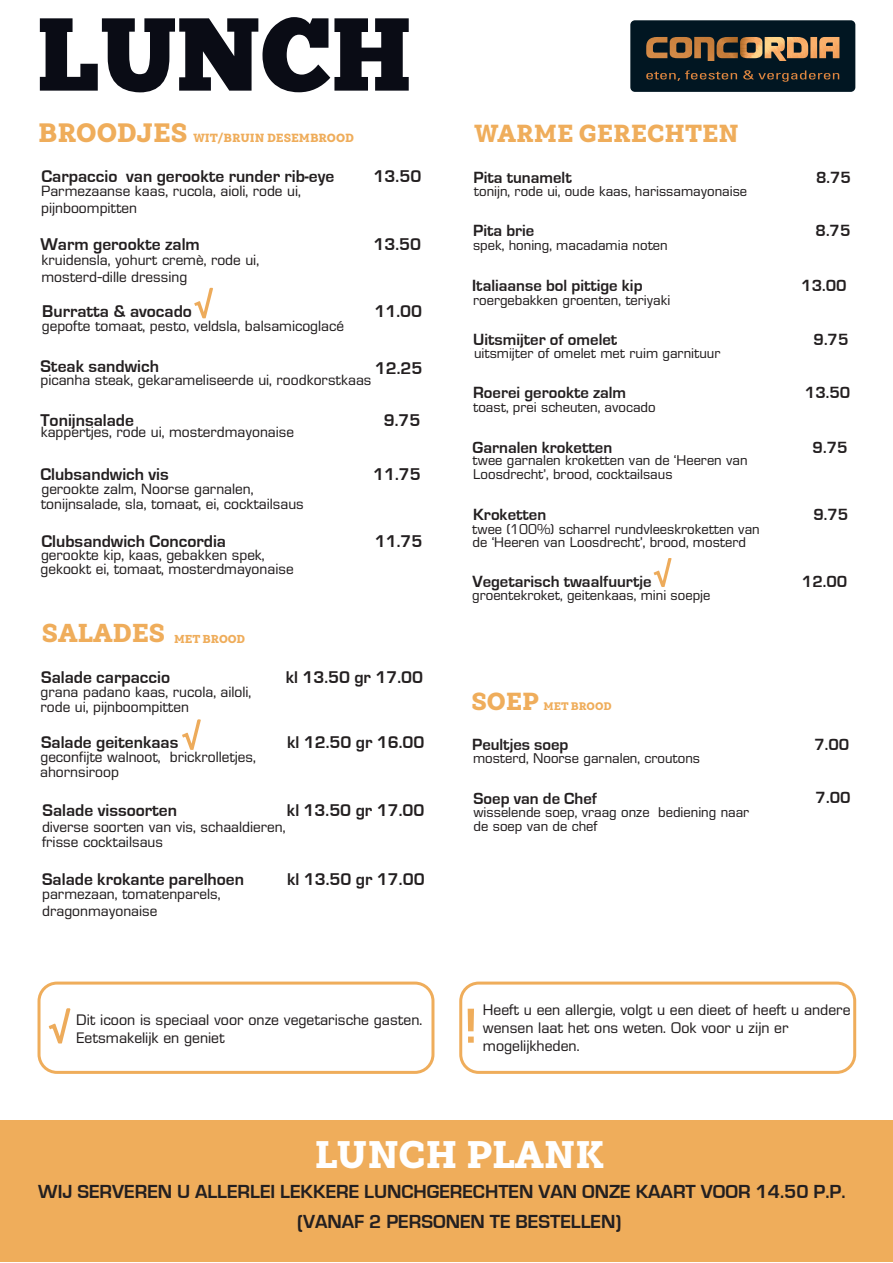
<style>
.page{position:relative;width:893px;height:1263px;background:#fff}
.page>*{position:absolute;margin:0;border:0;box-sizing:border-box;transform-origin:0 0}
.t1{font:103.35px "Chunk Five";color:#0a0c15}
.t2{font:700 51px "Eurostile";color:#efad5b}
.t3{font:900 39px "Weekly";color:#fff}
.t4{font:900 27px "Weekly";color:#efad5b}
.t5{font:900 26.25px "Weekly";color:#efad5b}
.t6{font:900 25.05px "Weekly";color:#efad5b}
.t7{font:700 19.5px/30px "Eurostile";color:#231f20}
.t8{font:700 17.55px "Eurostile";color:#231f20}
.t9{font:700 16.65px "Eurostile";color:#231f20}
.t10{font:15px/18px "Eurostile BQ";color:#231f20}
.t11{font:14.55px/17.5px "Eurostile BQ";color:#231f20}
.t12{font:13.95px/14.4px "Eurostile BQ";color:#231f20}
.t13{font:900 12px "Weekly";color:#efad5b}
.t14{font:900 11.7px "Weekly";color:#efad5b}
.t15{font:900 11.1px "Weekly";color:#efad5b}
</style>
<div class="page">
<div style="left:0;top:1120px;width:893px;height:141px;background:#efad5b"></div>
<div style="left:38px;top:981px;width:396px;height:93px;border:3px solid #efad5b;border-radius:18px"></div>
<div style="left:459px;top:981px;width:397px;height:93px;border:3px solid #efad5b;border-radius:18px"></div>
<svg style="left:49px;top:1008px;width:22px;height:36px"></svg>
<svg style="left:182px;top:719px;width:19px;height:31px"></svg>
<svg style="left:654px;top:558px;width:18px;height:29px"></svg>
<svg style="left:630px;top:20px;width:225px;height:72px;background:#31322d"></svg>
<svg style="left:194px;top:288px;width:19px;height:31px"></svg>
<h1 class="t1" style="left:37px;top:-7px;width:376px">LUNCH</h1>
<h3 class="t4" style="left:38px;top:117px;width:151px">BROODJES</h3>
<p class="t13" style="left:193px;top:131px;width:162px">WIT/BRUIN DESEMBROOD</p>
<p class="t8" style="left:41px;top:167px;width:294px">Carpaccio van gerookte runder rib-eye</p>
<p class="t8" style="left:374px;top:167px;width:49px">13.50</p>
<p class="t11" style="left:41px;top:182px;width:261px">Parmezaanse kaas, rucola, aioli, rode ui, pijnboompitten</p>
<p class="t8" style="left:40px;top:235px;width:161px">Warm gerookte zalm</p>
<p class="t8" style="left:373px;top:235px;width:49px">13.50</p>
<p class="t11" style="left:42px;top:251px;width:219px">kruidensla, yohurt cremè, rode ui, mosterd-dille dressing</p>
<p class="t8" style="left:42px;top:302px;width:151px">Burratta &amp; avocado</p>
<p class="t8" style="left:375px;top:302px;width:49px">11.00</p>
<p class="t11" style="left:42px;top:318px;width:304px">gepofte tomaat, pesto, veldsla, balsamicoglacé</p>
<p class="t8" style="left:40px;top:357px;width:120px">Steak sandwich</p>
<p class="t8" style="left:375px;top:358px;width:49px">12.25</p>
<p class="t11" style="left:40px;top:372px;width:333px">picanha steak, gekarameliseerde ui, roodkorstkaas</p>
<p class="t8" style="left:40px;top:410px;width:95px">Tonijnsalade</p>
<p class="t8" style="left:384px;top:410px;width:38px">9.75</p>
<p class="t11" style="left:41px;top:424px;width:255px">kappertjes, rode ui, mosterdmayonaise</p>
<p class="t8" style="left:40px;top:465px;width:130px">Clubsandwich vis</p>
<p class="t8" style="left:373px;top:465px;width:49px">11.75</p>
<p class="t11" style="left:41px;top:482px;width:265px;line-height:15.1px">gerookte zalm, Noorse garnalen, tonijnsalade, sla, tomaat, ei, cocktailsaus</p>
<p class="t8" style="left:41px;top:532px;width:186px">Clubsandwich Concordia</p>
<p class="t8" style="left:375px;top:532px;width:49px">11.75</p>
<p class="t11" style="left:40px;top:548px;width:255px;line-height:14.2px">gerookte kip, kaas, gebakken spek, gekookt ei, tomaat, mosterdmayonaise</p>
<h3 class="t5" style="left:42px;top:617px;width:125px">SALADES</h3>
<p class="t14" style="left:174px;top:631px;width:73px">MET BROOD</p>
<p class="t8" style="left:41px;top:667px;width:130px">Salade carpaccio</p>
<p class="t8" style="left:286px;top:667px;width:139px">kl 13.50 gr 17.00</p>
<p class="t11" style="left:40px;top:684px;width:212px;line-height:15.5px">grana padano kaas, rucola, ailoli, rode ui, pijnboompitten</p>
<p class="t8" style="left:41px;top:733px;width:139px">Salade geitenkaas</p>
<p class="t8" style="left:287px;top:733px;width:139px">kl 12.50 gr 16.00</p>
<p class="t11" style="left:40px;top:750px;width:217px;line-height:14.5px">geconfijte walnoot, brickrolletjes, ahornsiroop</p>
<p class="t8" style="left:43px;top:801px;width:136px">Salade vissoorten</p>
<p class="t8" style="left:287px;top:801px;width:139px">kl 13.50 gr 17.00</p>
<p class="t11" style="left:42px;top:819px;width:245px;line-height:14.9px">diverse soorten van vis, schaaldieren, frisse cocktailsaus</p>
<p class="t8" style="left:42px;top:870px;width:203px">Salade krokante parelhoen</p>
<p class="t8" style="left:287px;top:870px;width:139px">kl 13.50 gr 17.00</p>
<p class="t11" style="left:42px;top:885px;width:180px;line-height:17px">parmezaan, tomatenparels, dragonmayonaise</p>
<h3 class="t6" style="left:475px;top:119px;width:266px">WARME GERECHTEN</h3>
<p class="t9" style="left:474px;top:168px;width:100px">Pita tunamelt</p>
<p class="t9" style="left:816px;top:168px;width:36px">8.75</p>
<p class="t12" style="left:474px;top:184px;width:275px">tonijn, rode ui, oude kaas, harissamayonaise</p>
<p class="t9" style="left:473px;top:222px;width:63px">Pita brie</p>
<p class="t9" style="left:816px;top:222px;width:36px">8.75</p>
<p class="t12" style="left:473px;top:239px;width:196px">spek, honing, macadamia noten</p>
<p class="t9" style="left:472px;top:277px;width:172px">Italiaanse bol pittige kip</p>
<p class="t9" style="left:801px;top:277px;width:47px">13.00</p>
<p class="t12" style="left:473px;top:293px;width:199px">roergebakken groenten, teriyaki</p>
<p class="t9" style="left:473px;top:330px;width:146px">Uitsmijter of omelet</p>
<p class="t9" style="left:813px;top:330px;width:36px">9.75</p>
<p class="t12" style="left:474px;top:346px;width:248px">uitsmijter of omelet met ruim garnituur</p>
<p class="t9" style="left:473px;top:383px;width:155px">Roerei gerookte zalm</p>
<p class="t9" style="left:805px;top:383px;width:47px">13.50</p>
<p class="t12" style="left:473px;top:400px;width:184px">toast, prei scheuten, avocado</p>
<p class="t9" style="left:473px;top:438px;width:141px">Garnalen kroketten</p>
<p class="t9" style="left:813px;top:438px;width:36px">9.75</p>
<p class="t12" style="left:473px;top:453px;width:276px">twee garnalen kroketten van de ‘Heeren van<br>Loosdrecht’, brood, cocktailsaus</p>
<p class="t9" style="left:473px;top:506px;width:74px">Kroketten</p>
<p class="t9" style="left:813px;top:506px;width:36px">9.75</p>
<p class="t12" style="left:472px;top:522px;width:289px;line-height:13.6px">twee (100%) scharrel rundvleeskroketten van de ‘Heeren van Loosdrecht’, brood, mosterd</p>
<p class="t9" style="left:472px;top:573px;width:181px">Vegetarisch twaalfuurtje</p>
<p class="t9" style="left:802px;top:573px;width:47px">12.00</p>
<p class="t12" style="left:472px;top:588px;width:240px">groentekroket, geitenkaas, mini soepje</p>
<h3 class="t6" style="left:471px;top:686px;width:69px">SOEP</h3>
<p class="t15" style="left:544px;top:699px;width:69px">MET BROOD</p>
<p class="t9" style="left:472px;top:735px;width:98px">Peultjes soep</p>
<p class="t9" style="left:814px;top:735px;width:36px">7.00</p>
<p class="t12" style="left:473px;top:751px;width:229px">mosterd, Noorse garnalen, croutons</p>
<p class="t9" style="left:474px;top:789px;width:125px">Soep van de Chef</p>
<p class="t9" style="left:816px;top:788px;width:36px">7.00</p>
<p class="t12" style="left:473px;top:806px;width:277px;line-height:13.4px">wisselende soep, vraag onze bediening naar de soep van de chef</p>
<p class="t10" style="left:76px;top:1011px;width:348px">Dit icoon is speciaal voor onze vegetarische gasten.<br>Eetsmakelijk en geniet</p>
<p class="t10" style="left:483px;top:1001px;width:369px">Heeft u een allergie, volgt u een dieet of heeft u andere wensen laat het ons weten. Ook voor u zijn er mogelijkheden.</p>
<h2 class="t2" style="left:464px;top:998px;width:16px">!</h2>
<h3 class="t3" style="left:314px;top:1131px;width:291px">LUNCH PLANK</h3>
<h3 class="t7" style="left:297px;top:1177px;width:550px;text-indent:-259px">WIJ SERVEREN U ALLERLEI LEKKERE LUNCHGERECHTEN VAN ONZE KAART VOOR 14.50 P.P. (VANAF 2 PERSONEN TE BESTELLEN)</h3>
</div>
